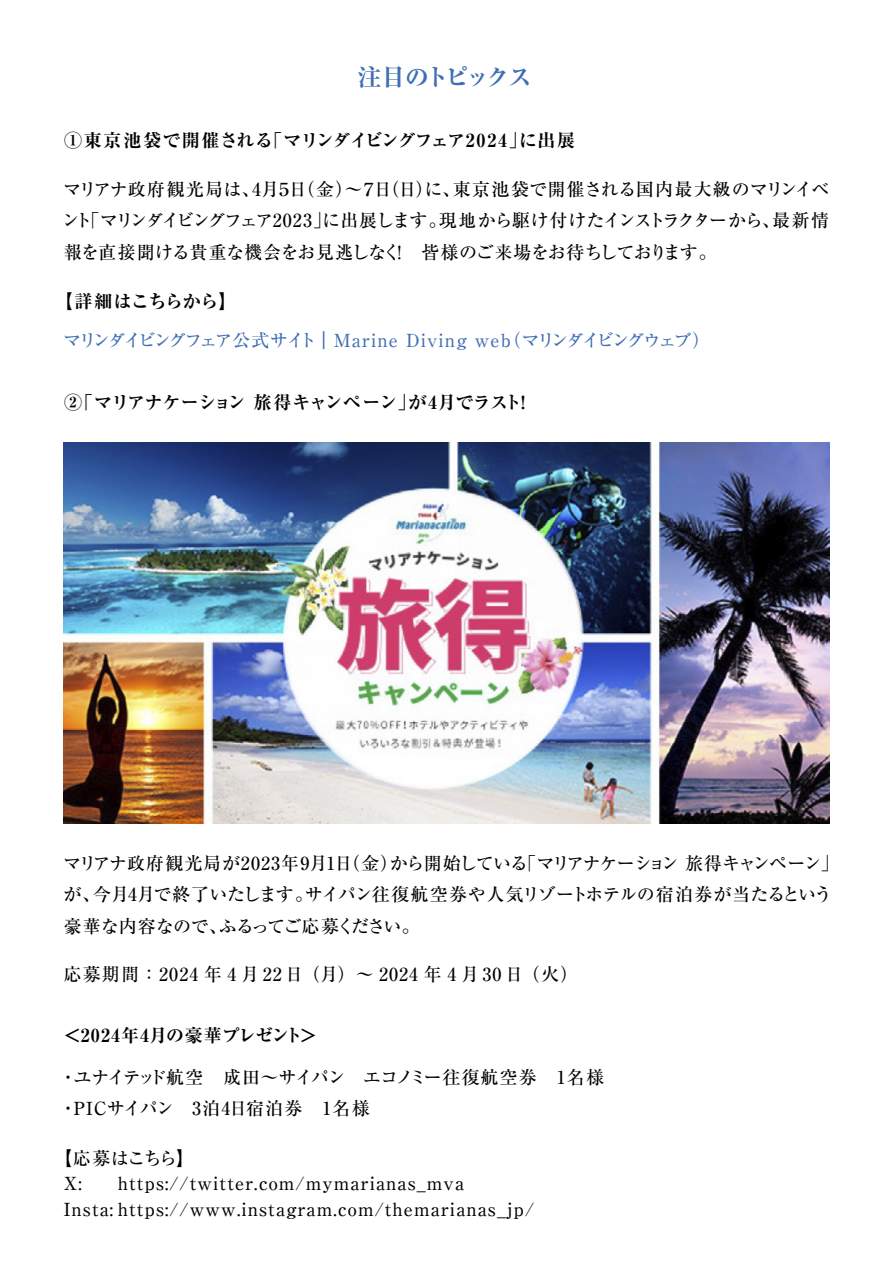
<style>
.page{position:relative;width:893px;height:1263px;background:#fff}
.page>*{position:absolute;margin:0;border:0;box-sizing:border-box;transform-origin:0 0}
.t1{font:700 expanded 24px "Ryumin Pro";letter-spacing:-.155em;color:#3f6eb4}
.t2{font:500 18px/31.5px "Ryumin Pro";letter-spacing:.03em;color:#000;text-align:justify}
.t3{font:500 18px/31.5px "Ryumin Pro";letter-spacing:-.035em;color:#000}
.t4{font:500 18px/25.5px "Ryumin Pro";letter-spacing:.06em;color:#000}
.t5{font:500 18px/31.5px "Ryumin Pro";letter-spacing:.01em;color:#000}
.t6{font:500 18px "Ryumin Pro";letter-spacing:-.12em;color:#3f6eb4}
.t7{font:700 expanded 18px "Ryumin Pro";letter-spacing:-.015em;color:#000}
.t8{font:700 expanded 18px "Ryumin Pro";letter-spacing:.025em;color:#000}
.t9{font:700 expanded 18px "Ryumin Pro";letter-spacing:.015em;color:#000}
</style>
<div class="page">
<img style="left:64px;top:443px;width:765px;height:380px">
<h1 class="t1" style="left:358px;top:58px;width:176px">注目のトピックス</h1>
<p class="t8" style="left:64px;top:127px;width:512px">①東京池袋で開催される「マリンダイビングフェア2024」に出展</p>
<p class="t2" style="left:61px;top:172px;width:770px">マリアナ政府観光局は、4月５日（金）～７日（日）に、東京池袋で開催される国内最大級のマリンイベント「マリンダイビングフェア2023」に出展します。現地から駆け付けたインストラクターから、最新情報を直接聞ける貴重な機会をお見逃しなく！　皆様のご来場をお待ちしております。</p>
<p class="t7" style="left:55px;top:287px;width:183px">【詳細はこちらから】</p>
<p class="t6" style="left:63px;top:326px;width:648px">マリンダイビングフェア公式サイト｜ Marine Diving web（マリンダイビングウェブ）</p>
<p class="t7" style="left:64px;top:388px;width:469px">②「マリアナケーション 旅得キャンペーン」が4月でラスト！</p>
<p class="t3" style="left:63px;top:846px;width:777px">マリアナ政府観光局が2023年9月1日（金）から開始している「マリアナケーション 旅得キャンペーン」が、今月4月で終了いたします。サイパン往復航空券や人気リゾートホテルの宿泊券が当たるという豪華な内容なので、ふるってご応募ください。</p>
<p class="t4" style="left:64px;top:960px;width:516px">応募期間：2024 年 4 月 22 日（月）～ 2024 年 4 月 30 日（火）</p>
<p class="t9" style="left:63px;top:1021px;width:255px">＜2024年4月の豪華プレゼント＞</p>
<p class="t5" style="left:59px;top:1060px;width:546px">・ユナイテッド航空　成田～サイパン　エコノミー往復航空券　1名様・PICサイパン　3泊4日宿泊券　1名様</p>
<p class="t2" style="left:64px;top:1144px;width:132px;line-height:25.5px;text-indent:-10px">【応募はこちら】<br>X:</p>
<p class="t4" style="left:64px;top:1169px;width:472px;text-indent:54px">https://twitter.com/mymarianas_mva<br>Insta: https://www.instagram.com/themarianas_jp/</p>
</div>
